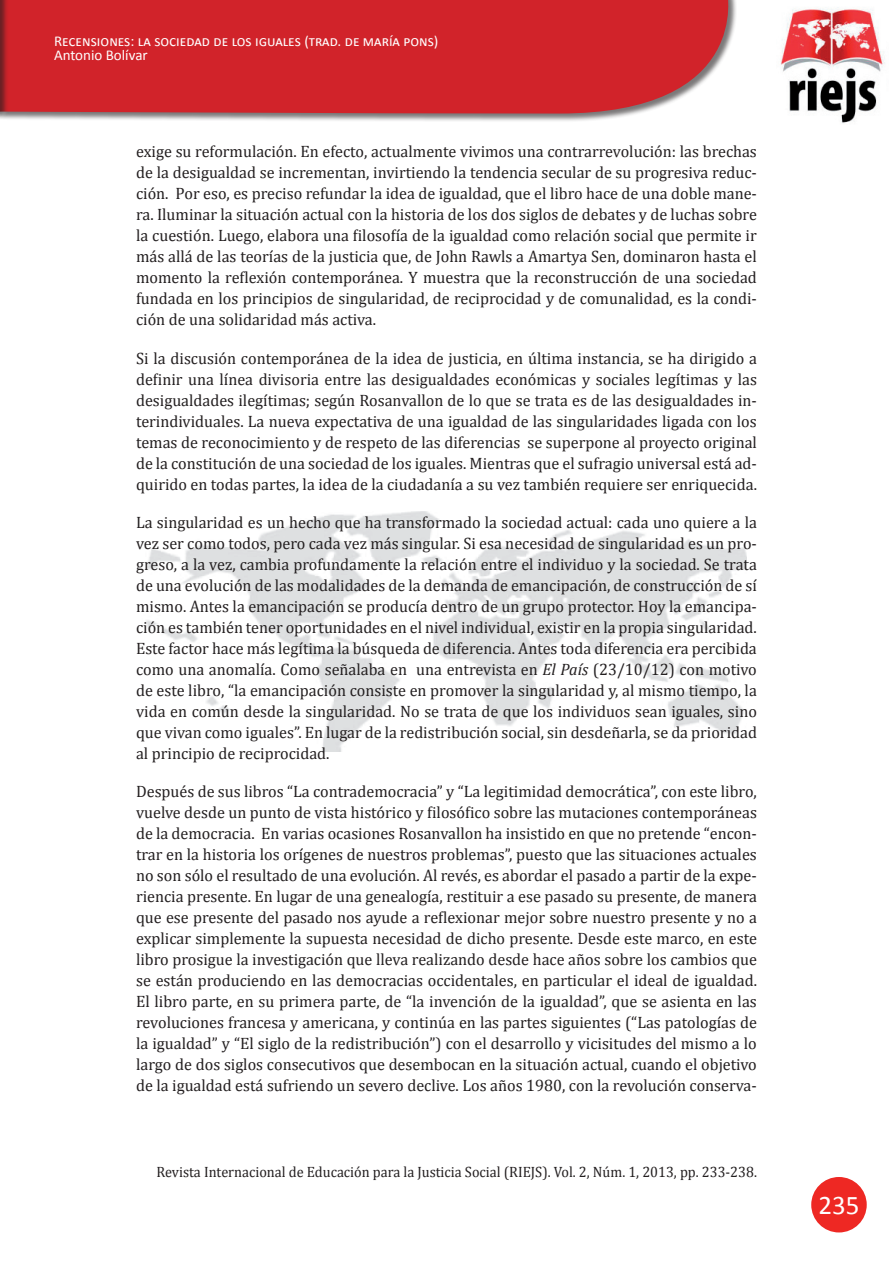
<style>
.page{position:relative;width:893px;height:1263px;background:#fff}
.page>*{position:absolute;margin:0;border:0;box-sizing:border-box;transform-origin:0 0}
.t1{font:27px "Calibri";color:#fff}
.t2{font:16.5px/21px "Cambria";color:#231f20;text-align:justify}
.t3{font:15px "Cambria";color:#231f20;scale:.95 1}
.t4{font:15px/13.5px "Calibri";color:#fff}
.s1{font-style:italic}
</style>
<div class="page">
<img style="left:146px;top:512px;width:600px;height:239px">
<img style="left:780px;top:7px;width:105px;height:116px">
<div style="left:811px;top:1177px;width:56px;height:55px;background:#ee2823;border-radius:50%"></div>
<div style="left:0;top:0;width:737px;height:122px;background:#231f20;opacity:.6"></div>
<div style="left:9px;top:0;width:728px;height:114px;background:#d1232a"></div>
<div style="left:0;top:0;width:9px;height:122px;background:#231f20;opacity:.6"></div>
<p class="t4" style="left:54px;top:35px;width:386px">Recensiones: la sociedad de los iguales (trad. de maría pons)<br>Antonio Bolívar</p>
<p class="t2" style="left:136px;top:141px;width:622px">exige su reformulación. En efecto, actualmente vivimos una contrarrevolución: las brechas de la desigualdad se incrementan, invirtiendo la tendencia secular de su progresiva reduc&shy;ción. Por eso, es preciso refundar la idea de igualdad, que el libro hace de una doble mane&shy;ra. Iluminar la situación actual con la historia de los dos siglos de debates y de luchas sobre la cuestión. Luego, elabora una filosofía de la igualdad como relación social que permite ir más allá de las teorías de la justicia que, de John Rawls a Amartya Sen, dominaron hasta el momento la reflexión contemporánea. Y muestra que la reconstrucción de una sociedad fundada en los principios de singularidad, de reciprocidad y de comunalidad, es la condi&shy;ción de una solidaridad más activa.</p>
<p class="t2" style="left:136px;top:347px;width:622px">Si la discusión contemporánea de la idea de justicia, en última instancia, se ha dirigido a definir una línea divisoria entre las desigualdades económicas y sociales legítimas y las desigualdades ilegítimas; según Rosanvallon de lo que se trata es de las desigualdades in&shy;terindividuales. La nueva expectativa de una igualdad de las singularidades ligada con los temas de reconocimiento y de respeto de las diferencias se superpone al proyecto original de la constitución de una sociedad de los iguales. Mientras que el sufragio universal está ad&shy;quirido en todas partes, la idea de la ciudadanía a su vez también requiere ser enriquecida.</p>
<p class="t2" style="left:136px;top:511px;width:622px">La singularidad es un hecho que ha transformado la sociedad actual: cada uno quiere a la vez ser como todos, pero cada vez más singular. Si esa necesidad de singularidad es un pro&shy;greso, a la vez, cambia profundamente la relación entre el individuo y la sociedad. Se trata de una evolución de las modalidades de la demanda de emancipación, de construcción de sí mismo. Antes la emancipación se producía dentro de un grupo protector. Hoy la emancipa&shy;ción es también tener oportunidades en el nivel individual, existir en la propia singularidad.<br>Este factor hace más legítima la búsqueda de diferencia. Antes toda diferencia era percibida como una anomalía. Como señalaba en una entrevista en <span class="s1">El País</span> (23/10/12) con motivo de este libro, “la emancipación consiste en promover la singularidad y, al mismo tiempo, la vida en común desde la singularidad. No se trata de que los individuos sean iguales, sino que vivan como iguales”. En lugar de la redistribución social, sin desdeñarla, se da prioridad al principio de reciprocidad.</p>
<p class="t2" style="left:136px;top:780px;width:622px">Después de sus libros “La contrademocracia” y “La legitimidad democrática”, con este libro, vuelve desde un punto de vista histórico y filosófico sobre las mutaciones contemporáneas de la democracia. En varias ocasiones Rosanvallon ha insistido en que no pretende “encon&shy;trar en la historia los orígenes de nuestros problemas”, puesto que las situaciones actuales no son sólo el resultado de una evolución. Al revés, es abordar el pasado a partir de la expe&shy;riencia presente. En lugar de una genealogía, restituir a ese pasado su presente, de manera que ese presente del pasado nos ayude a reflexionar mejor sobre nuestro presente y no a explicar simplemente la supuesta necesidad de dicho presente. Desde este marco, en este libro prosigue la investigación que lleva realizando desde hace años sobre los cambios que se están produciendo en las democracias occidentales, en particular el ideal de igualdad.<br>El libro parte, en su primera parte, de “la invención de la igualdad”, que se asienta en las revoluciones francesa y americana, y continúa en las partes siguientes (“Las patologías de la igualdad” y “El siglo de la redistribución”) con el desarrollo y vicisitudes del mismo a lo largo de dos siglos consecutivos que desembocan en la situación actual, cuando el objetivo de la igualdad está sufriendo un severo declive. Los años 1980, con la revolución conserva-</p>
<p class="t3" style="left:156px;top:1163px;width:633px">Revista Internacional de Educación para la Justicia Social (RIEJS). Vol. 2, Núm. 1, 2013, pp. 233-238.</p>
<h1 class="t1" style="left:818px;top:1188px;width:43px">235</h1>
</div>
